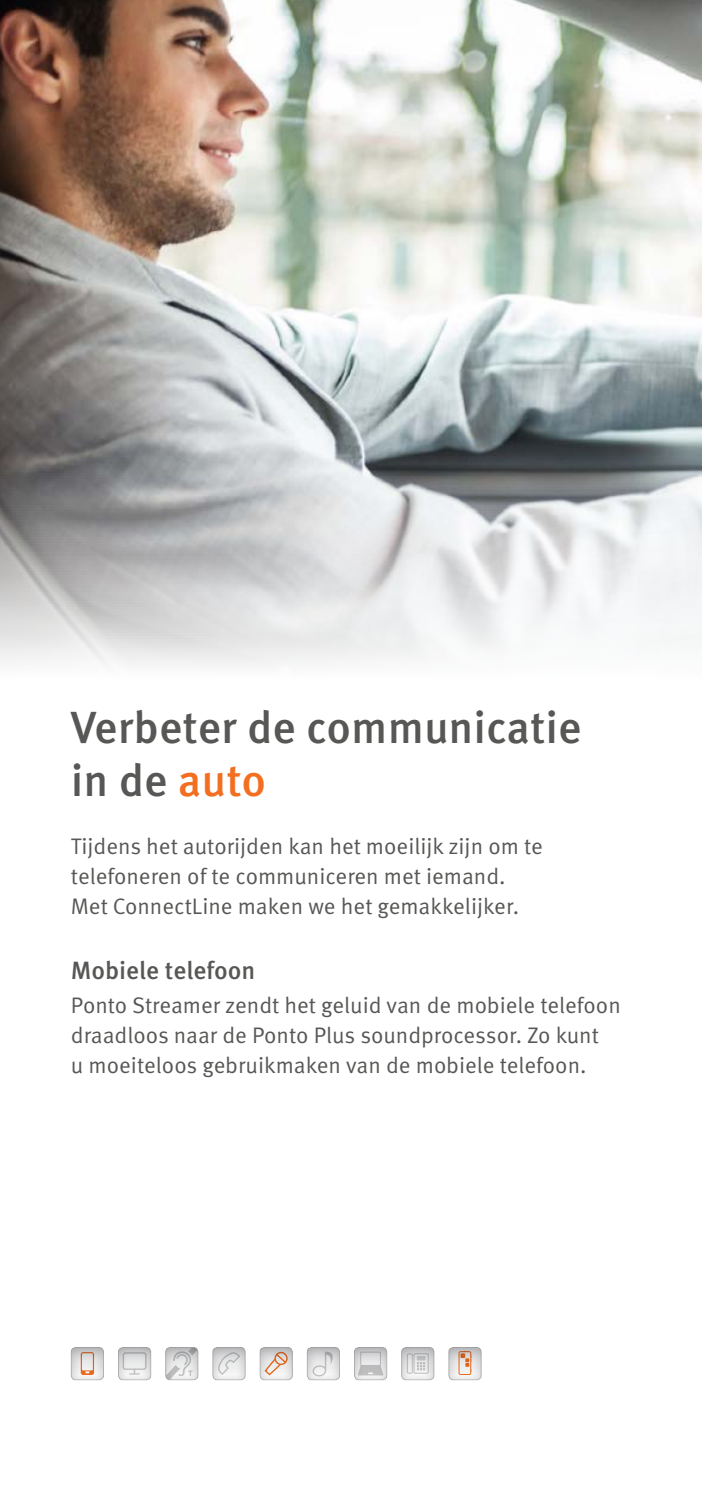
<style>
.page{position:relative;width:702px;height:1489px;background:#fff}
.page>*{position:absolute;margin:0;border:0;box-sizing:border-box;transform-origin:0 0}
.t1{font:500 45px/52.5px "Meta Pro";color:#575855}
.t2{font:500 25px "Meta Pro";color:#575855}
.t3{font:22.5px/30px "Meta Pro";color:#575855}
.s1{color:#f36e21}
</style>
<div class="page">
<img style="left:0;top:0;width:702px;height:665px">
<svg style="left:339px;top:1349px;width:1px;height:29px"></svg>
<svg style="left:307px;top:1347px;width:32px;height:32px"></svg>
<svg style="left:354px;top:1347px;width:33px;height:32px"></svg>
<svg style="left:401px;top:1347px;width:33px;height:32px"></svg>
<svg style="left:165px;top:1349px;width:1px;height:29px"></svg>
<svg style="left:166px;top:1347px;width:32px;height:32px"></svg>
<svg style="left:212px;top:1350px;width:1px;height:27px"></svg>
<svg style="left:213px;top:1347px;width:32px;height:32px"></svg>
<svg style="left:71px;top:1347px;width:33px;height:32px"></svg>
<svg style="left:118px;top:1347px;width:33px;height:32px"></svg>
<svg style="left:448px;top:1350px;width:1px;height:27px"></svg>
<svg style="left:449px;top:1347px;width:32px;height:32px"></svg>
<svg style="left:292px;top:1350px;width:1px;height:28px"></svg>
<svg style="left:260px;top:1347px;width:32px;height:32px"></svg>
<h1 class="t1" style="left:71px;top:701px;width:512px">Verbeter de communicatie in de <span class="s1">auto</span></h1>
<p class="t3" style="left:71px;top:831px;width:473px">Tijdens het autorijden kan het moeilijk zijn om te telefoneren of te communiceren met iemand.<br>Met ConnectLine maken we het gemakkelijker.</p>
<p class="t2" style="left:71px;top:954px;width:186px">Mobiele telefoon</p>
<p class="t3" style="left:71px;top:989px;width:551px">Ponto Streamer zendt het geluid van de mobiele telefoon draadloos naar de Ponto Plus soundprocessor. Zo kunt<br>u moeiteloos gebruikmaken van de mobiele telefoon.</p>
</div>
